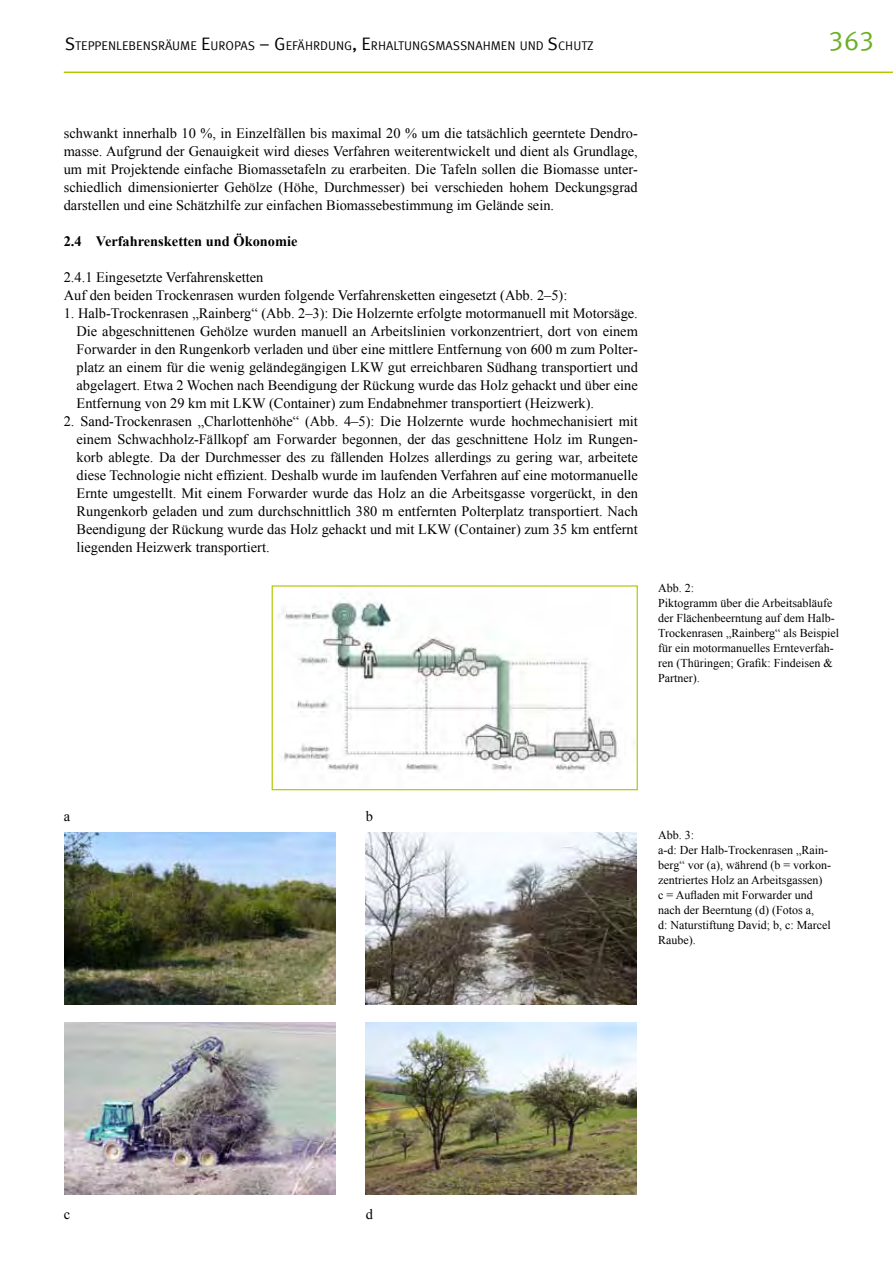
<style>
.page{position:relative;width:893px;height:1263px;background:#fff}
.page>*{position:absolute;margin:0;border:0;box-sizing:border-box;transform-origin:0 0}
.t1{font:27px "Meta Offc Pro Norm";color:#6ab023}
.t2{font:14.4px/18px "Times New Roman";color:#000;text-align:justify}
.t3{font:700 14.4px "Times New Roman";color:#000}
.t4{font:12.6px "Meta Offc Pro Norm";color:#000}
.t5{font:12px/15px "Times New Roman";color:#000}
.s1{font-size:18px}
</style>
<div class="page">
<hr style="left:64px;top:72px;width:829px;height:1px;background:#b1c800">
<img style="left:65px;top:833px;width:270px;height:171px">
<img style="left:366px;top:833px;width:270px;height:171px">
<img style="left:65px;top:1022px;width:270px;height:172px">
<img style="left:366px;top:1022px;width:270px;height:172px">
<img style="left:279px;top:597px;width:338px;height:176px">
<div style="left:272px;top:585px;width:366px;height:205px;border:1px solid #b1c800"></div>
<p class="t4" style="left:65px;top:36px;width:530px"><span class="s1">S</span>TEPPENLEBENSRÄUME <span class="s1">E</span>UROPAS <span class="s1">– G</span>EFÄHRDUNG<span class="s1">, E</span>RHALTUNGSMASSNAHMEN UND <span class="s1">S</span>CHUTZ</p>
<h1 class="t1" style="left:828px;top:20px;width:48px">363</h1>
<p class="t2" style="left:64px;top:124px;width:576px">schwankt innerhalb 10 %, in Einzelfällen bis maximal 20 % um die tatsächlich geerntete Dendro&shy;masse. Aufgrund der Genauigkeit wird dieses Verfahren weiterentwickelt und dient als Grundlage, um mit Projektende einfache Biomassetafeln zu erarbeiten. Die Tafeln sollen die Biomasse unter&shy;schiedlich dimensionierter Gehölze (Höhe, Durchmesser) bei verschieden hohem Deckungsgrad darstellen und eine Schätzhilfe zur einfachen Biomassebestimmung im Gelände sein.</p>
<p class="t3" style="left:64px;top:231px;width:235px">2.4 Verfahrensketten und Ökonomie</p>
<p class="t2" style="left:64px;top:268px;width:505px">2.4.1 Eingesetzte Verfahrensketten<br>Auf den beiden Trockenrasen wurden folgende Verfahrensketten eingesetzt (Abb. 2–5):</p>
<p class="t2" style="left:77px;top:304px;width:563px;text-indent:-13px">1. Halb-Trockenrasen „Rainberg“ (Abb. 2–3): Die Holzernte erfolgte motormanuell mit Motorsäge.<br>Die abgeschnittenen Gehölze wurden manuell an Arbeitslinien vorkonzentriert, dort von einem Forwarder in den Rungenkorb verladen und über eine mittlere Entfernung von 600 m zum Polter&shy;platz an einem für die wenig geländegängigen LKW gut erreichbaren Südhang transportiert und abgelagert. Etwa 2 Wochen nach Beendigung der Rückung wurde das Holz gehackt und über eine Entfernung von 29 km mit LKW (Container) zum Endabnehmer transportiert (Heizwerk).</p>
<p class="t2" style="left:77px;top:412px;width:563px;text-indent:-13px">2. Sand-Trockenrasen „Charlottenhöhe“ (Abb. 4–5): Die Holzernte wurde hochmechanisiert mit einem Schwachholz-Fällkopf am Forwarder begonnen, der das geschnittene Holz im Rungen&shy;korb ablegte. Da der Durchmesser des zu fällenden Holzes allerdings zu gering war, arbeitete diese Technologie nicht effizient. Deshalb wurde im laufenden Verfahren auf eine motormanuelle Ernte umgestellt. Mit einem Forwarder wurde das Holz an die Arbeitsgasse vorgerückt, in den Rungenkorb geladen und zum durchschnittlich 380 m entfernten Polterplatz transportiert. Nach Beendigung der Rückung wurde das Holz gehackt und mit LKW (Container) zum 35 km entfernt liegenden Heizwerk transportiert.</p>
<p class="t5" style="left:658px;top:580px;width:182px">Abb. 2:<br>Piktogramm über die Arbeitsabläufe der Flächenbeerntung auf dem Halb-<br>Trockenrasen „Rainberg“ als Beispiel für ein motormanuelles Ernteverfah&shy;ren (Thüringen; Grafik: Findeisen &amp;<br>Partner).</p>
<p class="t2" style="left:64px;top:806px;width:8px">a</p>
<p class="t2" style="left:366px;top:806px;width:9px">b</p>
<p class="t5" style="left:658px;top:827px;width:174px">Abb. 3:<br>a-d: Der Halb-Trockenrasen „Rain&shy;berg“ vor (a), während (b = vorkon&shy;zentriertes Holz an Arbeitsgassen)<br>c = Aufladen mit Forwarder und nach der Beerntung (d) (Fotos a,<br>d: Naturstiftung David; b, c: Marcel<br>Raube).</p>
<p class="t2" style="left:64px;top:1205px;width:8px">c</p>
<p class="t2" style="left:366px;top:1205px;width:9px">d</p>
</div>
